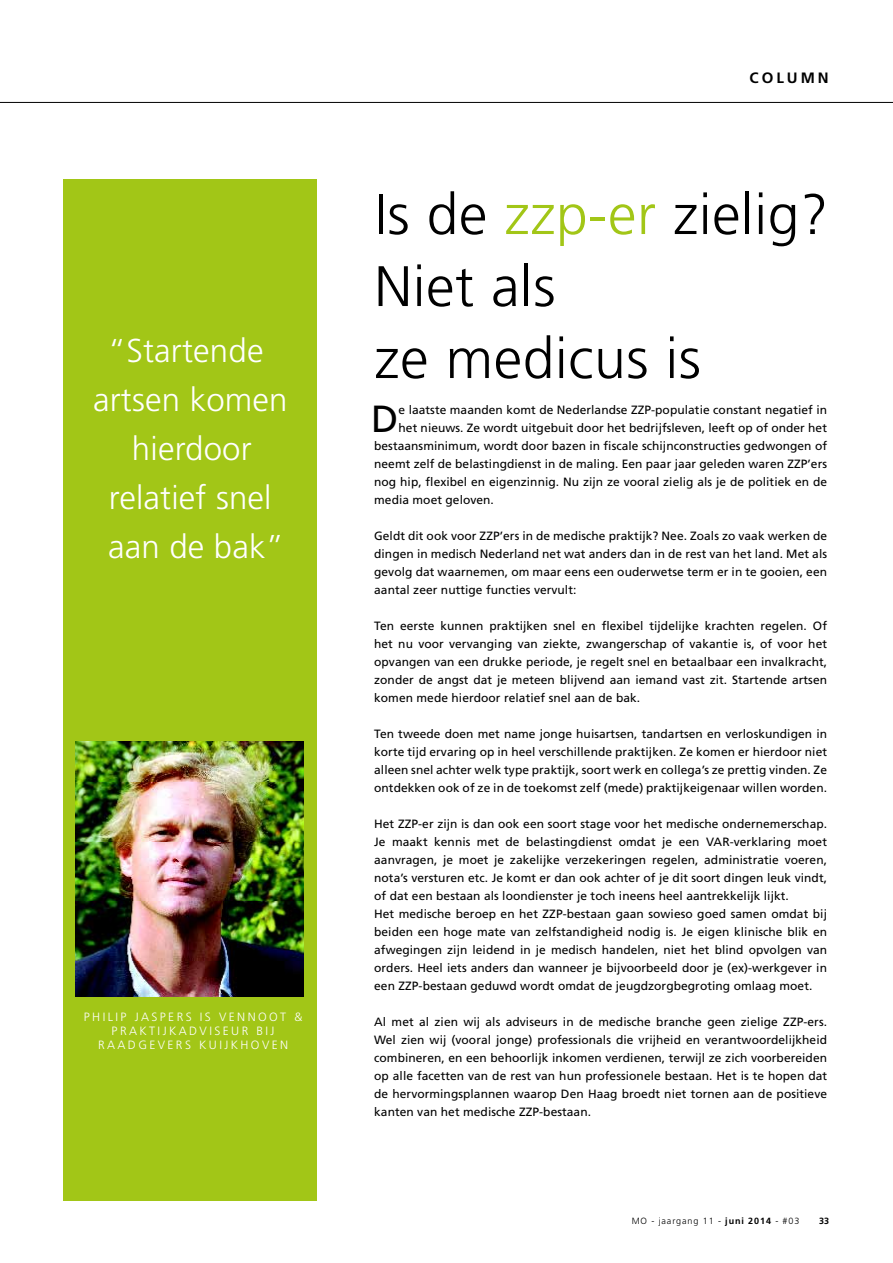
<style>
.page{position:relative;width:893px;height:1263px;background:#fff}
.page>*{position:absolute;margin:0;border:0;box-sizing:border-box;transform-origin:0 0}
.t1{font:300 57px/72px "Frutiger";letter-spacing:.01em;color:#000}
.t2{font:37.8px "Frutiger";color:#000}
.t3{font:300 33px/48.8px "Frutiger";letter-spacing:.005em;color:#fff;text-align:center}
.t4{font:700 15px "Frutiger";letter-spacing:.2em;color:#000}
.t5{font:12px/18px "Frutiger";letter-spacing:.005em;color:#000;text-align:justify}
.t6{font:300 12px/14.4px "Frutiger";letter-spacing:.2em;color:#fff;text-align:center}
.t7{font:300 9px "Frutiger";letter-spacing:.1em;color:#000}
.t8{font:700 9px "Frutiger";color:#000}
.s1{color:#a2c617}
.s2{font-weight:700}
</style>
<div class="page">
<div style="left:64px;top:180px;width:253px;height:1021px;background:#a2c617"></div>
<img style="left:75px;top:741px;width:229px;height:255px">
<hr style="left:0;top:102px;width:893px;height:1px;background:#000">
<h3 class="t3" style="left:93px;top:327px;width:196px">“Startende artsen komen hierdoor relatief snel aan de bak”</h3>
<p class="t6" style="left:84px;top:1009px;width:220px">PHILIP JASPERS IS VENNOOT &amp;<br>PRAKTIJKADVISEUR BIJ<br>RAADGEVERS KUIJKHOVEN</p>
<p class="t4" style="left:750px;top:69px;width:81px">COLUMN</p>
<h1 class="t1" style="left:374px;top:179px;width:456px">Is de <span class="s1">zzp-er</span> zielig?<br>Niet als<br>ze medicus is</h1>
<h2 class="t2" style="left:371px;top:397px;width:29px">D</h2>
<p class="t5" style="left:399px;top:401px;width:430px">e laatste maanden komt de Nederlandse ZZP-populatie constant negatief in</p>
<p class="t5" style="left:399px;top:419px;width:430px">het nieuws. Ze wordt uitgebuit door het bedrijfsleven, leeft op of onder het</p>
<p class="t5" style="left:374px;top:437px;width:454px">bestaansminimum, wordt door bazen in fiscale schijnconstructies gedwongen of</p>
<p class="t5" style="left:374px;top:455px;width:454px">neemt zelf de belastingdienst in de maling. Een paar jaar geleden waren ZZP’ers</p>
<p class="t5" style="left:374px;top:473px;width:454px">nog hip, flexibel en eigenzinnig. Nu zijn ze vooral zielig als je de politiek en de</p>
<p class="t5" style="left:374px;top:491px;width:121px">media moet geloven.</p>
<p class="t5" style="left:374px;top:527px;width:454px">Geldt dit ook voor ZZP’ers in de medische praktijk? Nee. Zoals zo vaak werken de dingen in medisch Nederland net wat anders dan in de rest van het land. Met als gevolg dat waarnemen, om maar eens een ouderwetse term er in te gooien, een aantal zeer nuttige functies vervult:</p>
<p class="t5" style="left:374px;top:617px;width:454px">Ten eerste kunnen praktijken snel en flexibel tijdelijke krachten regelen. Of het nu voor vervanging van ziekte, zwangerschap of vakantie is, of voor het opvangen van een drukke periode, je regelt snel en betaalbaar een invalkracht, zonder de angst dat je meteen blijvend aan iemand vast zit. Startende artsen komen mede hierdoor relatief snel aan de bak.</p>
<p class="t5" style="left:374px;top:725px;width:454px">Ten tweede doen met name jonge huisartsen, tandartsen en verloskundigen in korte tijd ervaring op in heel verschillende praktijken. Ze komen er hierdoor niet alleen snel achter welk type praktijk, soort werk en collega’s ze prettig vinden. Ze ontdekken ook of ze in de toekomst zelf (mede) praktijkeigenaar willen worden.</p>
<p class="t5" style="left:374px;top:815px;width:454px;text-align:left">Het ZZP-er zijn is dan ook een soort stage voor het medische ondernemerschap.<br>Je maakt kennis met de belastingdienst omdat je een VAR-verklaring moet aanvragen, je moet je zakelijke verzekeringen regelen, administratie voeren, nota’s versturen etc. Je komt er dan ook achter of je dit soort dingen leuk vindt, of dat een bestaan als loondienster je toch ineens heel aantrekkelijk lijkt.<br>Het medische beroep en het ZZP-bestaan gaan sowieso goed samen omdat bij beiden een hoge mate van zelfstandigheid nodig is. Je eigen klinische blik en afwegingen zijn leidend in je medisch handelen, niet het blind opvolgen van orders. Heel iets anders dan wanneer je bijvoorbeeld door je (ex)-werkgever in een ZZP-bestaan geduwd wordt omdat de jeugdzorgbegroting omlaag moet.</p>
<p class="t5" style="left:374px;top:1013px;width:454px">Al met al zien wij als adviseurs in de medische branche geen zielige ZZP-ers.<br>Wel zien wij (vooral jonge) professionals die vrijheid en verantwoordelijkheid combineren, en een behoorlijk inkomen verdienen, terwijl ze zich voorbereiden op alle facetten van de rest van hun professionele bestaan. Het is te hopen dat de hervormingsplannen waarop Den Haag broedt niet tornen aan de positieve kanten van het medische ZZP-bestaan.</p>
<p class="t7" style="left:632px;top:1216px;width:169px">MO - jaargang 11 - <span class="s2">juni 2014</span> - #03</p>
<p class="t8" style="left:819px;top:1216px;width:12px">33</p>
</div>
